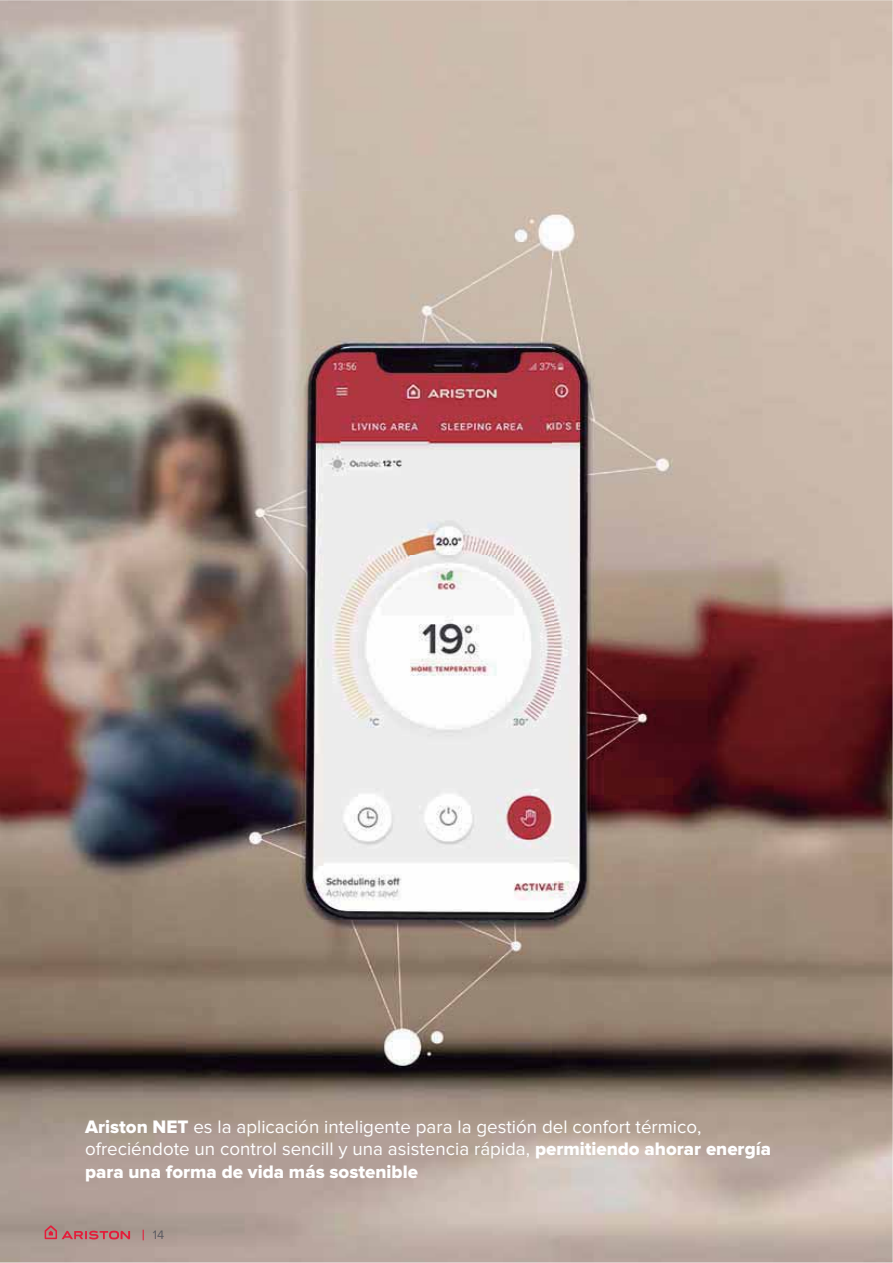
<style>
.page{position:relative;width:893px;height:1263px;background:#fff}
.page>*{position:absolute;margin:0;border:0;box-sizing:border-box;transform-origin:0 0}
.t1{font:18.75px/22.5px "Proxima Nova";color:#fff}
.t2{font:18.75px "Proxima Nova Extrabld";color:#fff}
.t3{font:12.75px "Proxima Nova";color:#5b5a61}
.s1{font-family:"Proxima Nova Extrabld"}
.s2{font-weight:600;font-size:15px;color:#e41d3a}
</style>
<div class="page">
<img style="left:0;top:0;width:893px;height:1263px">
<img style="left:187px;top:192px;width:523px;height:885px">
<svg style="left:45px;top:1225px;width:85px;height:14px"></svg>
<p class="t1" style="left:85px;top:1117px;width:687px"><span class="s1">Ariston NET</span> es la aplicación inteligente para la gestión del confort térmico, ofreciéndote un control sencill y una asistencia rápida, <span class="s1">permitiendo ahorar energía</span></p>
<p class="t2" style="left:85px;top:1166px;width:334px">para una forma de vida más sostenible</p>
<p class="t3" style="left:142px;top:1231px;width:24px"><span class="s2">|</span> 14</p>
</div>
